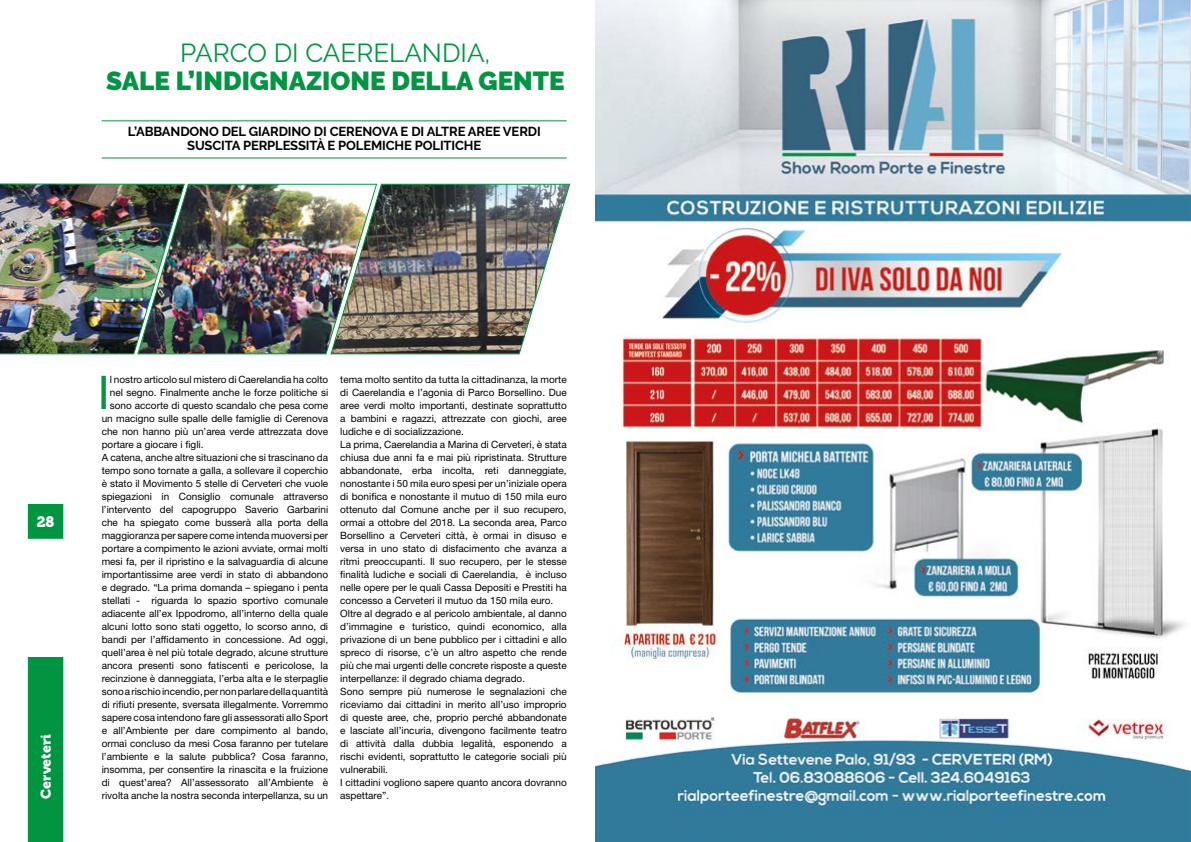
<style>
.page{position:relative;width:1191px;height:842px;background:#fff}
.page>*{position:absolute;margin:0;border:0;box-sizing:border-box;transform-origin:0 0}
.t1{font:46.4px "Helvetica Neue LT Std";color:#009641}
.t2{font:900 26px "Raleway";color:#009641}
.t3{font:26px "Raleway";color:#009641}
.t4{font:15px "Museo 900";color:#fff}
.t5{font:14px "Museo 900";color:#fff}
.t6{font:700 13px/14px "Raleway";letter-spacing:-.01em;color:#000;text-align:center}
.t7{font:10px/13px "Helvetica Neue LT Std";color:#000}
</style>
<div class="page">
<img style="left:595px;top:0;width:596px;height:842px">
<div style="left:28px;top:505px;width:35px;height:33px;background:#009641"></div>
<div style="left:28px;top:504px;width:35px;height:35px;border:1px solid #009641"></div>
<div style="left:28px;top:657px;width:35px;height:185px;background:#009641"></div>
<hr style="left:102px;top:120px;width:465px;height:1px;background:#009641">
<hr style="left:102px;top:157px;width:465px;height:1px;background:#009641">
<img style="left:0;top:183px;width:125px;height:172px">
<img style="left:125px;top:183px;width:193px;height:172px">
<img style="left:318px;top:183px;width:253px;height:172px">
<h2 class="t3" style="left:180px;top:38px;width:312px">PARCO DI CAERELANDIA,</h2>
<h2 class="t2" style="left:106px;top:66px;width:460px">SALE L’INDIGNAZIONE DELLA GENTE</h2>
<h3 class="t6" style="left:128px;top:125px;width:414px">L’ABBANDONO DEL GIARDINO DI CERENOVA E DI ALTRE AREE VERDI<br>SUSCITA PERPLESSITÀ E POLEMICHE POLITICHE</h3>
<h3 class="t4" style="left:37px;top:513px;width:19px">28</h3>
<h3 class="t5" style="left:38px;top:799px;width:66px;rotate:-90deg">Cerveteri</h3>
<h1 class="t1" style="left:98px;top:365px;width:14px">I</h1>
<p class="t7" style="left:110px;top:373px;width:220px">l nostro articolo sul mistero di Caerelandia ha colto</p>
<p class="t7" style="left:110px;top:386px;width:220px">nel segno. Finalmente anche le forze politiche si</p>
<p class="t7" style="left:110px;top:399px;width:220px">sono accorte di questo scandalo che pesa come</p>
<p class="t7" style="left:102px;top:412px;width:228px">un macigno sulle spalle delle famiglie di Cerenova</p>
<p class="t7" style="left:102px;top:425px;width:228px">che non hanno più un’area verde attrezzata dove</p>
<p class="t7" style="left:102px;top:438px;width:103px">portare a giocare i figli.</p>
<p class="t7" style="left:102px;top:451px;width:228px">A catena, anche altre situazioni che si trascinano da</p>
<p class="t7" style="left:102px;top:464px;width:228px">tempo sono tornate a galla, a sollevare il coperchio</p>
<p class="t7" style="left:102px;top:477px;width:228px">è stato il Movimento 5 stelle di Cerveteri che vuole</p>
<p class="t7" style="left:102px;top:490px;width:228px">spiegazioni in Consiglio comunale attraverso</p>
<p class="t7" style="left:102px;top:503px;width:228px">l’intervento del capogruppo Saverio Garbarini</p>
<p class="t7" style="left:102px;top:516px;width:228px">che ha spiegato come busserà alla porta della</p>
<p class="t7" style="left:102px;top:529px;width:228px">maggioranza per sapere come intenda muoversi per</p>
<p class="t7" style="left:102px;top:542px;width:228px">portare a compimento le azioni avviate, ormai molti</p>
<p class="t7" style="left:102px;top:555px;width:228px">mesi fa, per il ripristino e la salvaguardia di alcune</p>
<p class="t7" style="left:102px;top:568px;width:228px">importantissime aree verdi in stato di abbandono</p>
<p class="t7" style="left:102px;top:581px;width:228px">e degrado. “La prima domanda – spiegano i penta</p>
<p class="t7" style="left:102px;top:594px;width:228px">stellati - riguarda lo spazio sportivo comunale</p>
<p class="t7" style="left:102px;top:607px;width:228px">adiacente all’ex Ippodromo, all’interno della quale</p>
<p class="t7" style="left:102px;top:620px;width:228px">alcuni lotto sono stati oggetto, lo scorso anno, di</p>
<p class="t7" style="left:102px;top:633px;width:228px">bandi per l’affidamento in concessione. Ad oggi,</p>
<p class="t7" style="left:102px;top:646px;width:228px">quell’area è nel più totale degrado, alcune strutture</p>
<p class="t7" style="left:102px;top:659px;width:228px">ancora presenti sono fatiscenti e pericolose, la</p>
<p class="t7" style="left:102px;top:672px;width:228px">recinzione è danneggiata, l’erba alta e le sterpaglie</p>
<p class="t7" style="left:102px;top:685px;width:228px">sono a rischio incendio, per non parlare della quantità</p>
<p class="t7" style="left:102px;top:698px;width:228px">di rifiuti presente, sversata illegalmente. Vorremmo</p>
<p class="t7" style="left:102px;top:711px;width:228px">sapere cosa intendono fare gli assessorati allo Sport</p>
<p class="t7" style="left:102px;top:724px;width:228px">e all’Ambiente per dare compimento al bando,</p>
<p class="t7" style="left:102px;top:737px;width:228px">ormai concluso da mesi Cosa faranno per tutelare</p>
<p class="t7" style="left:102px;top:750px;width:228px">l’ambiente e la salute pubblica? Cosa faranno,</p>
<p class="t7" style="left:102px;top:763px;width:228px">insomma, per consentire la rinascita e la fruizione</p>
<p class="t7" style="left:102px;top:776px;width:228px">di quest’area? All’assessorato all’Ambiente è</p>
<p class="t7" style="left:102px;top:789px;width:228px">rivolta anche la nostra seconda interpellanza, su un</p>
<p class="t7" style="left:340px;top:373px;width:228px">tema molto sentito da tutta la cittadinanza, la morte di Caerelandia e l’agonia di Parco Borsellino. Due aree verdi molto importanti, destinate soprattutto a bambini e ragazzi, attrezzate con giochi, aree ludiche e di socializzazione.<br>La prima, Caerelandia a Marina di Cerveteri, è stata chiusa due anni fa e mai più ripristinata. Strutture abbandonate, erba incolta, reti danneggiate, nonostante i 50 mila euro spesi per un’iniziale opera di bonifica e nonostante il mutuo di 150 mila euro ottenuto dal Comune anche per il suo recupero, ormai a ottobre del 2018. La seconda area, Parco Borsellino a Cerveteri città, è ormai in disuso e versa in uno stato di disfacimento che avanza a ritmi preoccupanti. Il suo recupero, per le stesse finalità ludiche e sociali di Caerelandia, è incluso nelle opere per le quali Cassa Depositi e Prestiti ha concesso a Cerveteri il mutuo da 150 mila euro.<br>Oltre al degrado e al pericolo ambientale, al danno d’immagine e turistico, quindi economico, alla privazione di un bene pubblico per i cittadini e allo spreco di risorse, c’è un altro aspetto che rende più che mai urgenti delle concrete risposte a queste interpellanze: il degrado chiama degrado.<br>Sono sempre più numerose le segnalazioni che riceviamo dai cittadini in merito all’uso improprio di queste aree, che, proprio perché abbandonate e lasciate all’incuria, divengono facilmente teatro di attività dalla dubbia legalità, esponendo a rischi evidenti, soprattutto le categorie sociali più vulnerabili.<br>I cittadini vogliono sapere quanto ancora dovranno aspettare”.</p>
</div>
